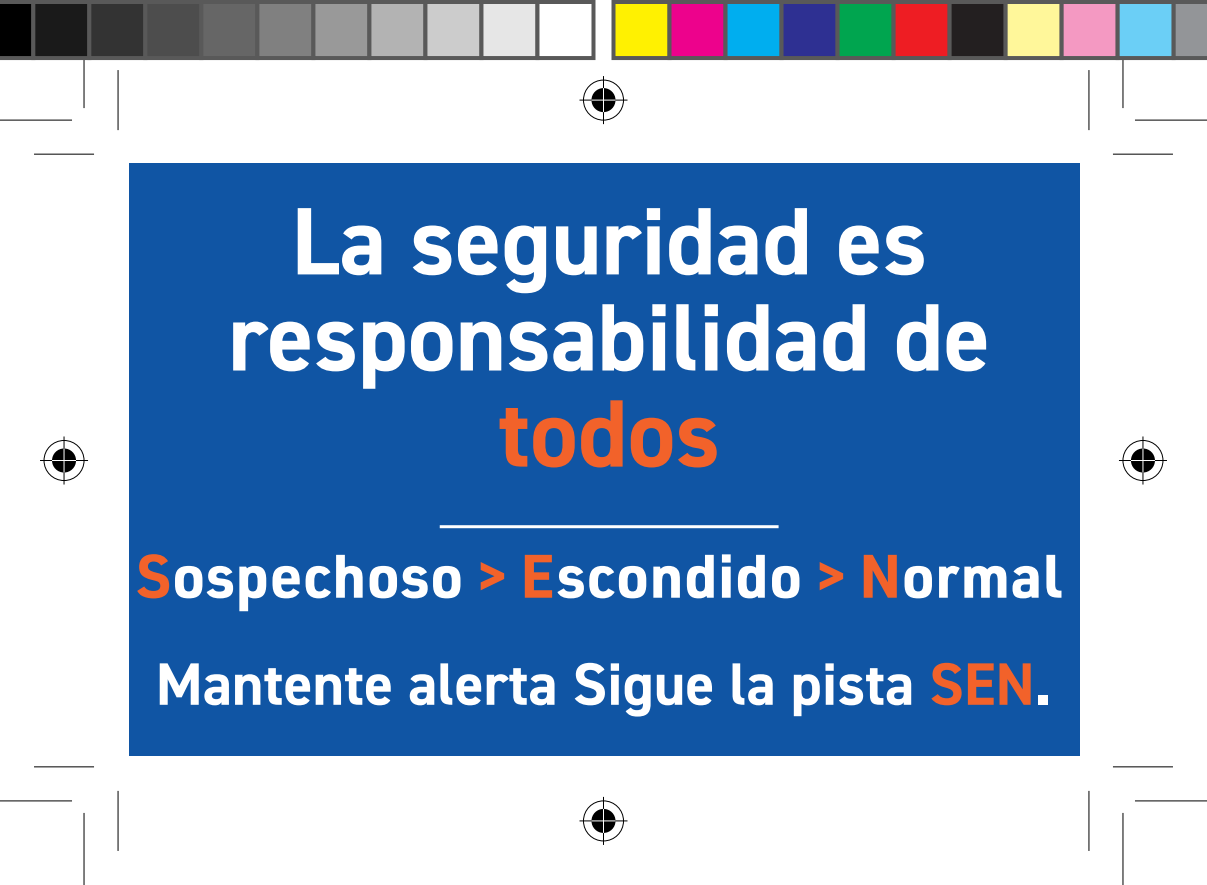
<style>
.page{position:relative;width:1207px;height:885px;background:#fff}
.page>*{position:absolute;margin:0;border:0;box-sizing:border-box;transform-origin:0 0}
.t1{font:700 96px/96px "DIN2014";color:#fff;text-align:center}
.t2{font:700 60px "DIN2014";color:#fff}
.t3{font:700 60px "URWDIN";color:#fff}
.s1{color:#f2622a}
</style>
<div class="page">
<div style="left:129px;top:163px;width:951px;height:592px;background:#1055a4"></div>
<hr style="left:440px;top:525px;width:338px;height:3px;background:#fff">
<div style="left:34px;top:764px;width:60px;height:5px;background:#a3a3a3"></div>
<div style="left:1113px;top:764px;width:60px;height:5px;background:#a3a3a3"></div>
<svg style="left:1089px;top:70px;width:1px;height:60px"></svg>
<svg style="left:1089px;top:790px;width:1px;height:60px"></svg>
<hr style="left:34px;top:153px;width:60px;height:2px;background:#000">
<hr style="left:1113px;top:153px;width:60px;height:2px;background:#000">
<hr style="left:34px;top:765px;width:60px;height:2px;background:#000">
<hr style="left:1113px;top:765px;width:60px;height:2px;background:#000">
<hr style="left:117px;top:70px;width:2px;height:60px;background:#000">
<hr style="left:117px;top:790px;width:2px;height:60px;background:#000">
<hr style="left:1088px;top:70px;width:1px;height:60px;background:#000">
<hr style="left:1088px;top:790px;width:1px;height:60px;background:#000">
<div style="left:0;top:798px;width:72px;height:5px;background:#969696"></div>
<div style="left:1135px;top:798px;width:72px;height:5px;background:#969696"></div>
<svg style="left:1120px;top:60px;width:5px;height:48px"></svg>
<svg style="left:1123px;top:813px;width:1px;height:71px"></svg>
<hr style="left:0;top:119px;width:72px;height:2px;background:#000">
<hr style="left:1135px;top:119px;width:72px;height:2px;background:#000">
<hr style="left:0;top:799px;width:72px;height:2px;background:#000">
<hr style="left:1135px;top:799px;width:72px;height:2px;background:#000">
<hr style="left:83px;top:36px;width:2px;height:72px;background:#000">
<hr style="left:83px;top:812px;width:2px;height:72px;background:#000">
<hr style="left:1122px;top:36px;width:1px;height:72px;background:#000">
<hr style="left:1122px;top:812px;width:1px;height:72px;background:#000">
<div style="left:581px;top:77px;width:45px;height:45px;border:5px solid #fff;border-radius:50%"></div>
<div style="left:579px;top:97px;width:48px;height:5px;background:#fff"></div>
<div style="left:601px;top:76px;width:5px;height:48px;background:#fff"></div>
<div style="left:589px;top:85px;width:29px;height:29px;border:5px solid #fff;border-radius:50%"></div>
<div style="left:583px;top:79px;width:41px;height:41px;border:1px solid #000;border-radius:50%"></div>
<hr style="left:579px;top:99px;width:48px;height:2px;background:#000">
<hr style="left:603px;top:76px;width:1px;height:48px;background:#000">
<div style="left:591px;top:88px;width:24px;height:24px;background:#000;border-radius:50%"></div>
<hr style="left:591px;top:99px;width:24px;height:2px;background:#fff">
<svg style="left:603px;top:88px;width:1px;height:24px"></svg>
<div style="left:581px;top:798px;width:45px;height:45px;border:5px solid #fff;border-radius:50%"></div>
<div style="left:579px;top:818px;width:48px;height:5px;background:#959595"></div>
<div style="left:601px;top:796px;width:5px;height:48px;background:#fff"></div>
<div style="left:589px;top:806px;width:29px;height:29px;border:5px solid #fff;border-radius:50%"></div>
<div style="left:583px;top:800px;width:41px;height:41px;border:1px solid #000;border-radius:50%"></div>
<hr style="left:579px;top:819px;width:48px;height:2px;background:#000">
<hr style="left:603px;top:796px;width:1px;height:48px;background:#000">
<div style="left:591px;top:808px;width:24px;height:24px;background:#000;border-radius:50%"></div>
<hr style="left:591px;top:819px;width:24px;height:2px;background:#fff">
<svg style="left:603px;top:808px;width:1px;height:24px"></svg>
<div style="left:42px;top:438px;width:45px;height:45px;border:5px solid #fff;border-radius:50%"></div>
<div style="left:40px;top:458px;width:48px;height:5px;background:#fff"></div>
<div style="left:62px;top:436px;width:5px;height:48px;background:#fff"></div>
<div style="left:50px;top:446px;width:29px;height:29px;border:5px solid #fff;border-radius:50%"></div>
<div style="left:44px;top:440px;width:41px;height:41px;border:1px solid #000;border-radius:50%"></div>
<hr style="left:40px;top:459px;width:48px;height:2px;background:#000">
<hr style="left:63px;top:436px;width:2px;height:48px;background:#000">
<div style="left:52px;top:448px;width:24px;height:24px;background:#000;border-radius:50%"></div>
<hr style="left:52px;top:459px;width:24px;height:2px;background:#fff">
<hr style="left:63px;top:448px;width:2px;height:24px;background:#fff">
<div style="left:1120px;top:438px;width:45px;height:45px;border:5px solid #fff;border-radius:50%"></div>
<div style="left:1119px;top:458px;width:48px;height:5px;background:#fff"></div>
<svg style="left:1140px;top:436px;width:5px;height:48px"></svg>
<div style="left:1128px;top:446px;width:29px;height:29px;border:5px solid #fff;border-radius:50%"></div>
<div style="left:1122px;top:440px;width:41px;height:41px;border:1px solid #000;border-radius:50%"></div>
<hr style="left:1119px;top:459px;width:48px;height:2px;background:#000">
<hr style="left:1142px;top:436px;width:1px;height:48px;background:#000">
<div style="left:1131px;top:448px;width:24px;height:24px;background:#000;border-radius:50%"></div>
<hr style="left:1131px;top:459px;width:24px;height:2px;background:#fff">
<svg style="left:1142px;top:448px;width:1px;height:24px"></svg>
<svg style="left:0;top:0;width:31px;height:60px;background:#0b0b0b"></svg>
<div style="left:33px;top:2px;width:56px;height:56px;background:#1a1a1a"></div>
<div style="left:31px;top:0;width:60px;height:60px;border:4px solid #595959"></div>
<div style="left:89px;top:2px;width:56px;height:56px;background:#333"></div>
<div style="left:87px;top:0;width:60px;height:60px;border:4px solid #595959"></div>
<div style="left:145px;top:2px;width:56px;height:56px;background:#4d4d4d"></div>
<div style="left:143px;top:0;width:60px;height:60px;border:4px solid #595959"></div>
<div style="left:201px;top:2px;width:56px;height:56px;background:#666"></div>
<div style="left:199px;top:0;width:60px;height:60px;border:4px solid #595959"></div>
<div style="left:257px;top:2px;width:56px;height:56px;background:#808080"></div>
<div style="left:255px;top:0;width:60px;height:60px;border:4px solid #595959"></div>
<div style="left:313px;top:2px;width:56px;height:56px;background:#999"></div>
<div style="left:311px;top:0;width:60px;height:60px;border:4px solid #595959"></div>
<div style="left:369px;top:2px;width:56px;height:56px;background:#b3b3b3"></div>
<div style="left:367px;top:0;width:60px;height:60px;border:4px solid #595959"></div>
<div style="left:425px;top:2px;width:56px;height:56px;background:#ccc"></div>
<div style="left:423px;top:0;width:60px;height:60px;border:4px solid #595959"></div>
<div style="left:481px;top:2px;width:56px;height:56px;background:#e6e6e6"></div>
<div style="left:479px;top:0;width:60px;height:60px;border:4px solid #595959"></div>
<div style="left:535px;top:0;width:60px;height:60px;border:4px solid #595959"></div>
<div style="left:613px;top:2px;width:56px;height:56px;background:#fff101"></div>
<div style="left:611px;top:0;width:60px;height:60px;border:4px solid #595959"></div>
<div style="left:669px;top:2px;width:56px;height:56px;background:#ed028c"></div>
<div style="left:667px;top:0;width:60px;height:60px;border:4px solid #595959"></div>
<div style="left:725px;top:2px;width:56px;height:56px;background:#00aeef"></div>
<div style="left:723px;top:0;width:60px;height:60px;border:4px solid #595959"></div>
<div style="left:781px;top:2px;width:56px;height:56px;background:#2e3092"></div>
<div style="left:779px;top:0;width:60px;height:60px;border:4px solid #595959"></div>
<div style="left:837px;top:2px;width:56px;height:56px;background:#00a54f"></div>
<div style="left:835px;top:0;width:60px;height:60px;border:4px solid #595959"></div>
<div style="left:893px;top:2px;width:56px;height:56px;background:#ee1d23"></div>
<div style="left:891px;top:0;width:60px;height:60px;border:4px solid #595959"></div>
<div style="left:949px;top:2px;width:56px;height:56px;background:#231f20"></div>
<div style="left:947px;top:0;width:60px;height:60px;border:4px solid #595959"></div>
<div style="left:1005px;top:2px;width:56px;height:56px;background:#fff79a"></div>
<div style="left:1003px;top:0;width:60px;height:60px;border:4px solid #595959"></div>
<div style="left:1061px;top:2px;width:56px;height:56px;background:#f499c2"></div>
<div style="left:1059px;top:0;width:60px;height:60px;border:4px solid #595959"></div>
<div style="left:1117px;top:2px;width:56px;height:56px;background:#6bcff6"></div>
<div style="left:1115px;top:0;width:60px;height:60px;border:4px solid #595959"></div>
<svg style="left:1171px;top:0;width:36px;height:60px;background:#84878a"></svg>
<p class="t1" style="left:228px;top:192px;width:763px">La seguridad es responsabilidad de <span class="s1">todos</span></p>
<p class="t3" style="left:137px;top:534px;width:926px"><span class="s1">S</span>ospechoso <span class="s1">&gt; E</span>scondido <span class="s1">&gt; N</span>ormal</p>
<p class="t2" style="left:156px;top:643px;width:897px">Mantente alerta Sigue la pista <span class="s1">SEN</span>.</p>
</div>
